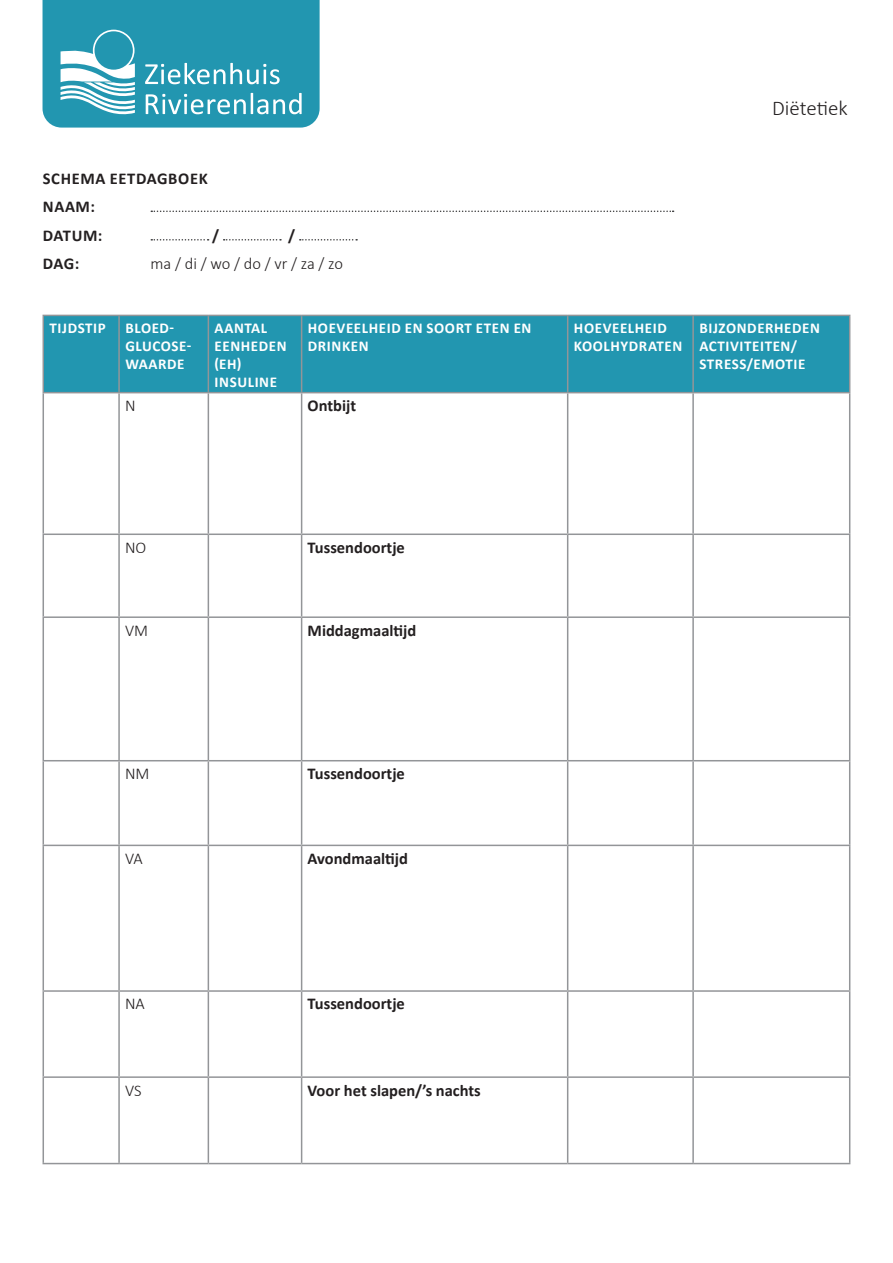
<style>
.page{position:relative;width:893px;height:1263px;background:#fff}
.page>*{position:absolute;margin:0;border:0;box-sizing:border-box;transform-origin:0 0}
.t1{font:300 21px "Calibri";color:#231f20}
.t2{font:700 16.5px "Calibri";color:#231f20}
.t3{font:300 16.5px "Calibri";color:#231f20}
.t4{font:700 16.5px/28.5px "Calibri";letter-spacing:.04em;color:#231f20}
.t5{font:700 15px/18px "Calibri";letter-spacing:.04em;color:#fff}
</style>
<div class="page">
<svg style="left:43px;top:0;width:277px;height:128px;background:#3da3b9"></svg>
<svg style="left:151px;top:211px;width:523px;height:1px"></svg>
<svg style="left:151px;top:239px;width:58px;height:2px"></svg>
<svg style="left:224px;top:239px;width:57px;height:2px"></svg>
<svg style="left:300px;top:239px;width:57px;height:2px"></svg>
<div style="left:44px;top:316px;width:805px;height:76px;background:#2296b0"></div>
<hr style="left:43px;top:315px;width:76px;height:1px;background:#939598">
<hr style="left:43px;top:316px;width:1px;height:76px;background:#939598">
<hr style="left:119px;top:315px;width:89px;height:1px;background:#939598">
<hr style="left:118px;top:316px;width:2px;height:76px;background:#939598">
<hr style="left:208px;top:315px;width:94px;height:1px;background:#939598">
<hr style="left:208px;top:316px;width:1px;height:76px;background:#939598">
<hr style="left:302px;top:315px;width:266px;height:1px;background:#939598">
<hr style="left:301px;top:316px;width:1px;height:76px;background:#939598">
<hr style="left:568px;top:315px;width:125px;height:1px;background:#939598">
<hr style="left:567px;top:316px;width:1px;height:76px;background:#939598">
<hr style="left:693px;top:315px;width:157px;height:1px;background:#939598">
<hr style="left:692px;top:316px;width:2px;height:76px;background:#939598">
<hr style="left:849px;top:316px;width:1px;height:76px;background:#939598">
<hr style="left:43px;top:392px;width:76px;height:1px;background:#939598">
<hr style="left:43px;top:393px;width:1px;height:140px;background:#939598">
<hr style="left:119px;top:392px;width:89px;height:1px;background:#939598">
<hr style="left:118px;top:393px;width:2px;height:140px;background:#939598">
<hr style="left:208px;top:392px;width:94px;height:1px;background:#939598">
<hr style="left:208px;top:393px;width:1px;height:140px;background:#939598">
<hr style="left:302px;top:392px;width:266px;height:1px;background:#939598">
<hr style="left:301px;top:393px;width:1px;height:140px;background:#939598">
<hr style="left:568px;top:392px;width:125px;height:1px;background:#939598">
<hr style="left:567px;top:393px;width:1px;height:140px;background:#939598">
<hr style="left:693px;top:392px;width:157px;height:1px;background:#939598">
<hr style="left:692px;top:393px;width:2px;height:140px;background:#939598">
<hr style="left:849px;top:393px;width:1px;height:140px;background:#939598">
<hr style="left:43px;top:533px;width:76px;height:2px;background:#939598">
<hr style="left:43px;top:535px;width:1px;height:81px;background:#939598">
<hr style="left:119px;top:533px;width:89px;height:2px;background:#939598">
<hr style="left:118px;top:535px;width:2px;height:81px;background:#939598">
<hr style="left:208px;top:533px;width:94px;height:2px;background:#939598">
<hr style="left:208px;top:535px;width:1px;height:81px;background:#939598">
<hr style="left:302px;top:533px;width:266px;height:2px;background:#939598">
<hr style="left:301px;top:535px;width:1px;height:81px;background:#939598">
<hr style="left:568px;top:533px;width:125px;height:2px;background:#939598">
<hr style="left:567px;top:535px;width:1px;height:81px;background:#939598">
<hr style="left:693px;top:533px;width:157px;height:2px;background:#939598">
<hr style="left:692px;top:535px;width:2px;height:81px;background:#939598">
<hr style="left:849px;top:535px;width:1px;height:81px;background:#939598">
<hr style="left:43px;top:616px;width:76px;height:2px;background:#939598">
<hr style="left:43px;top:618px;width:1px;height:142px;background:#939598">
<hr style="left:119px;top:616px;width:89px;height:2px;background:#939598">
<hr style="left:118px;top:618px;width:2px;height:142px;background:#939598">
<hr style="left:208px;top:616px;width:94px;height:2px;background:#939598">
<hr style="left:208px;top:618px;width:1px;height:142px;background:#939598">
<hr style="left:302px;top:616px;width:266px;height:2px;background:#939598">
<hr style="left:301px;top:618px;width:1px;height:142px;background:#939598">
<hr style="left:568px;top:616px;width:125px;height:2px;background:#939598">
<hr style="left:567px;top:618px;width:1px;height:142px;background:#939598">
<hr style="left:693px;top:616px;width:157px;height:2px;background:#939598">
<hr style="left:692px;top:618px;width:2px;height:142px;background:#939598">
<hr style="left:849px;top:618px;width:1px;height:142px;background:#939598">
<hr style="left:43px;top:760px;width:76px;height:1px;background:#939598">
<hr style="left:43px;top:761px;width:1px;height:84px;background:#939598">
<hr style="left:119px;top:760px;width:89px;height:1px;background:#939598">
<hr style="left:118px;top:761px;width:2px;height:84px;background:#939598">
<hr style="left:208px;top:760px;width:94px;height:1px;background:#939598">
<hr style="left:208px;top:761px;width:1px;height:84px;background:#939598">
<hr style="left:302px;top:760px;width:266px;height:1px;background:#939598">
<hr style="left:301px;top:761px;width:1px;height:84px;background:#939598">
<hr style="left:568px;top:760px;width:125px;height:1px;background:#939598">
<hr style="left:567px;top:761px;width:1px;height:84px;background:#939598">
<hr style="left:693px;top:760px;width:157px;height:1px;background:#939598">
<hr style="left:692px;top:761px;width:2px;height:84px;background:#939598">
<hr style="left:849px;top:761px;width:1px;height:84px;background:#939598">
<hr style="left:43px;top:845px;width:76px;height:1px;background:#939598">
<hr style="left:43px;top:846px;width:1px;height:144px;background:#939598">
<hr style="left:119px;top:845px;width:89px;height:1px;background:#939598">
<hr style="left:118px;top:846px;width:2px;height:144px;background:#939598">
<hr style="left:208px;top:845px;width:94px;height:1px;background:#939598">
<hr style="left:208px;top:846px;width:1px;height:144px;background:#939598">
<hr style="left:302px;top:845px;width:266px;height:1px;background:#939598">
<hr style="left:301px;top:846px;width:1px;height:144px;background:#939598">
<hr style="left:568px;top:845px;width:125px;height:1px;background:#939598">
<hr style="left:567px;top:846px;width:1px;height:144px;background:#939598">
<hr style="left:693px;top:845px;width:157px;height:1px;background:#939598">
<hr style="left:692px;top:846px;width:2px;height:144px;background:#939598">
<hr style="left:849px;top:846px;width:1px;height:144px;background:#939598">
<hr style="left:43px;top:990px;width:76px;height:2px;background:#939598">
<hr style="left:43px;top:992px;width:1px;height:84px;background:#939598">
<hr style="left:119px;top:990px;width:89px;height:2px;background:#939598">
<hr style="left:118px;top:992px;width:2px;height:84px;background:#939598">
<hr style="left:208px;top:990px;width:94px;height:2px;background:#939598">
<hr style="left:208px;top:992px;width:1px;height:84px;background:#939598">
<hr style="left:302px;top:990px;width:266px;height:2px;background:#939598">
<hr style="left:301px;top:992px;width:1px;height:84px;background:#939598">
<hr style="left:568px;top:990px;width:125px;height:2px;background:#939598">
<hr style="left:567px;top:992px;width:1px;height:84px;background:#939598">
<hr style="left:693px;top:990px;width:157px;height:2px;background:#939598">
<hr style="left:692px;top:992px;width:2px;height:84px;background:#939598">
<hr style="left:849px;top:992px;width:1px;height:84px;background:#939598">
<hr style="left:43px;top:1076px;width:76px;height:2px;background:#939598">
<hr style="left:43px;top:1078px;width:1px;height:85px;background:#939598">
<hr style="left:119px;top:1076px;width:89px;height:2px;background:#939598">
<hr style="left:118px;top:1078px;width:2px;height:85px;background:#939598">
<hr style="left:208px;top:1076px;width:94px;height:2px;background:#939598">
<hr style="left:208px;top:1078px;width:1px;height:85px;background:#939598">
<hr style="left:302px;top:1076px;width:266px;height:2px;background:#939598">
<hr style="left:301px;top:1078px;width:1px;height:85px;background:#939598">
<hr style="left:568px;top:1076px;width:125px;height:2px;background:#939598">
<hr style="left:567px;top:1078px;width:1px;height:85px;background:#939598">
<hr style="left:693px;top:1076px;width:157px;height:2px;background:#939598">
<hr style="left:692px;top:1078px;width:2px;height:85px;background:#939598">
<hr style="left:849px;top:1078px;width:1px;height:85px;background:#939598">
<hr style="left:43px;top:1163px;width:76px;height:1px;background:#939598">
<hr style="left:119px;top:1163px;width:89px;height:1px;background:#939598">
<hr style="left:208px;top:1163px;width:94px;height:1px;background:#939598">
<hr style="left:302px;top:1163px;width:266px;height:1px;background:#939598">
<hr style="left:568px;top:1163px;width:125px;height:1px;background:#939598">
<hr style="left:693px;top:1163px;width:157px;height:1px;background:#939598">
<p class="t4" style="left:43px;top:164px;width:166px">SCHEMA EETDAGBOEK<br>NAAM:<br>DATUM:</p>
<p class="t2" style="left:212px;top:223px;width:9px">/</p>
<p class="t2" style="left:288px;top:223px;width:9px">/</p>
<p class="t2" style="left:43px;top:252px;width:38px">DAG:</p>
<p class="t3" style="left:151px;top:253px;width:194px">ma / di / wo / do / vr / za / zo</p>
<h1 class="t1" style="left:772px;top:95px;width:77px">Diëtetiek</h1>
<p class="t5" style="left:50px;top:318px;width:58px">TIJDSTIP</p>
<p class="t5" style="left:125px;top:318px;width:68px">BLOED-<br>GLUCOSE-<br>WAARDE</p>
<p class="t5" style="left:214px;top:318px;width:74px">AANTAL<br>EENHEDEN (EH)<br>INSULINE</p>
<p class="t5" style="left:308px;top:318px;width:225px">HOEVEELHEID EN SOORT ETEN EN<br>DRINKEN</p>
<p class="t5" style="left:574px;top:318px;width:110px">HOEVEELHEID<br>KOOLHYDRATEN</p>
<p class="t5" style="left:699px;top:318px;width:122px">BIJZONDERHEDEN<br>ACTIVITEITEN/<br>STRESS/EMOTIE</p>
<p class="t3" style="left:125px;top:395px;width:12px">N</p>
<p class="t2" style="left:308px;top:394px;width:50px">Ontbijt</p>
<p class="t3" style="left:125px;top:537px;width:23px">NO</p>
<p class="t2" style="left:308px;top:535px;width:99px">Tussendoortje</p>
<p class="t3" style="left:125px;top:620px;width:25px">VM</p>
<p class="t2" style="left:308px;top:618px;width:110px">Middagmaaltijd</p>
<p class="t3" style="left:125px;top:763px;width:26px">NM</p>
<p class="t2" style="left:308px;top:762px;width:99px">Tussendoortje</p>
<p class="t3" style="left:125px;top:848px;width:19px">VA</p>
<p class="t2" style="left:308px;top:847px;width:102px">Avondmaaltijd</p>
<p class="t3" style="left:125px;top:994px;width:21px">NA</p>
<p class="t2" style="left:308px;top:992px;width:99px">Tussendoortje</p>
<p class="t3" style="left:125px;top:1080px;width:18px">VS</p>
<p class="t2" style="left:308px;top:1078px;width:175px">Voor het slapen/’s nachts</p>
</div>
